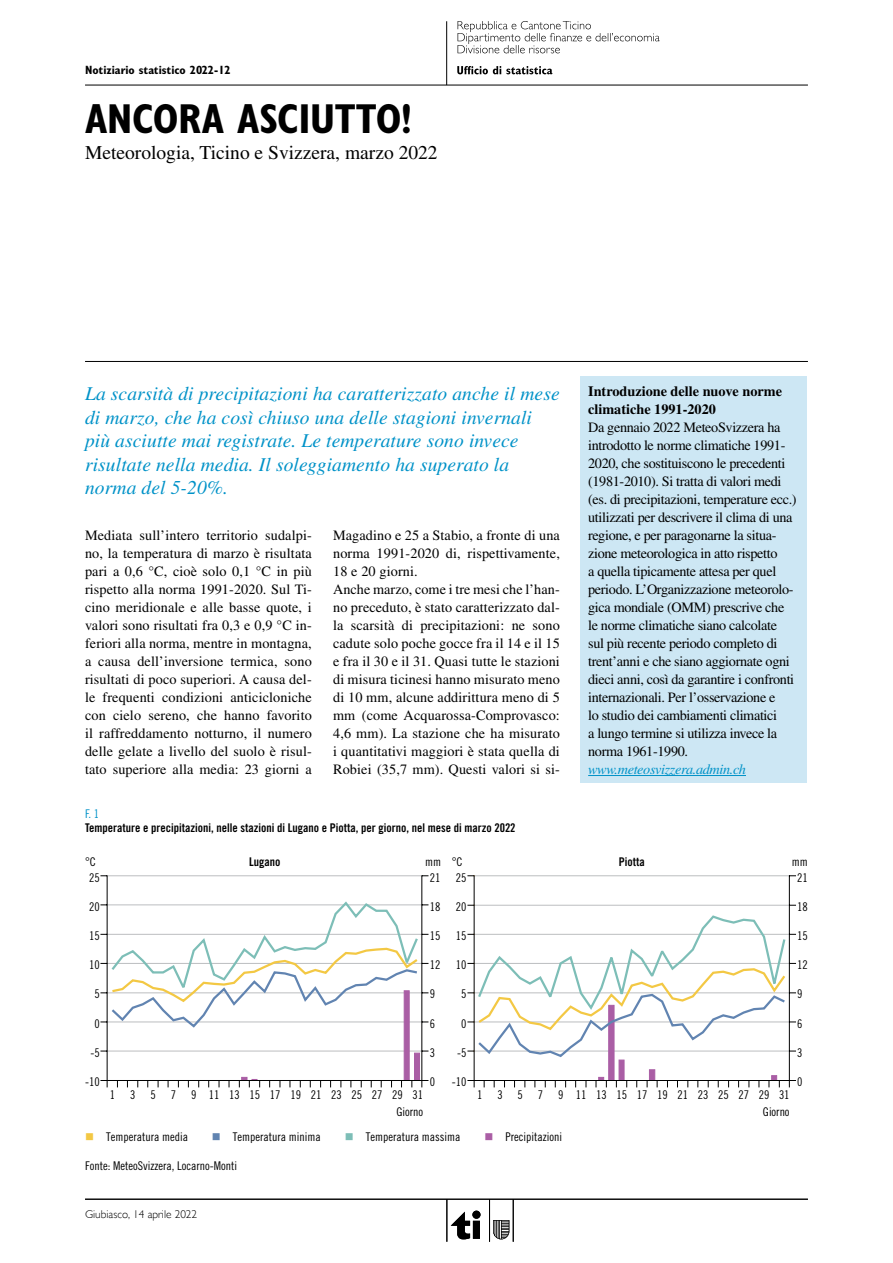
<style>
.page{position:relative;width:893px;height:1263px;background:#fff}
.page>*{position:absolute;margin:0;border:0;box-sizing:border-box;transform-origin:0 0}
.t1{font:700 condensed 42px "Gill Sans MT Std";letter-spacing:-.015em;color:#000}
.t2{font:italic 19.5px/23.4px "Times LT Std";letter-spacing:.005em;color:#0092c8}
.t3{font:19.5px "Times LT Std";color:#000}
.t4{font:14.25px/18px "Times LT Std";letter-spacing:-.025em;color:#000;text-align:justify}
.t5{font:14.25px/18px "Times LT Std";letter-spacing:.01em;color:#000}
.t6{font:700 14.25px/18px "Times LT Std";color:#000}
.t7{font:italic 14.25px "Times LT Std";letter-spacing:-.025em;color:#0092c8}
.t8{font:12px "Trade Gothic LT Std Cn 18";color:#000}
.t9{font:12px "Trade Gothic LT Std Bd Cn 20";color:#000}
.t10{font:700 condensed 12px "Gill Sans MT Std";color:#000}
.t11{font:12px "Trade Gothic LT Std Cn 18";color:#0092c8}
.t12{font:300 11.25px "Gill Sans";color:#000}
</style>
<div class="page">
<hr style="left:85px;top:361px;width:723px;height:1px;background:#000">
<hr style="left:85px;top:85px;width:723px;height:1px;background:#000">
<hr style="left:446px;top:21px;width:1px;height:64px;background:#000">
<svg style="left:457px;top:66px;width:95px;height:8px"></svg>
<svg style="left:458px;top:21px;width:202px;height:32px"></svg>
<hr style="left:85px;top:1199px;width:723px;height:1px;background:#000">
<svg style="left:493px;top:1220px;width:16px;height:19px"></svg>
<div style="left:472px;top:1210px;width:8px;height:9px;background:#000;border-radius:50%"></div>
<svg style="left:451px;top:1212px;width:19px;height:27px"></svg>
<div style="left:473px;top:1221px;width:7px;height:18px;background:#000"></div>
<hr style="left:447px;top:1199px;width:1px;height:43px;background:#000">
<hr style="left:489px;top:1199px;width:1px;height:43px;background:#000">
<hr style="left:513px;top:1199px;width:1px;height:43px;background:#000">
<hr style="left:107px;top:1051px;width:315px;height:1px;background:#bcbec0">
<hr style="left:107px;top:875px;width:315px;height:1px;background:#bcbec0">
<svg style="left:100px;top:1080px;width:8px;height:7px"></svg>
<svg style="left:422px;top:1080px;width:6px;height:7px"></svg>
<hr style="left:107px;top:875px;width:1px;height:205px;background:#000">
<hr style="left:422px;top:875px;width:1px;height:205px;background:#000">
<svg style="left:100px;top:900px;width:328px;height:129px"></svg>
<svg style="left:239px;top:1077px;width:21px;height:10px"></svg>
<div style="left:404px;top:990px;width:5px;height:91px;background:#aa5ea5"></div>
<div style="left:414px;top:1053px;width:6px;height:28px;background:#aa5ea5"></div>
<hr style="left:107px;top:1080px;width:315px;height:1px;background:#000">
<hr style="left:474px;top:875px;width:316px;height:1px;background:#bcbec0">
<hr style="left:474px;top:905px;width:316px;height:1px;background:#bcbec0">
<svg style="left:467px;top:1080px;width:8px;height:7px"></svg>
<svg style="left:789px;top:1080px;width:7px;height:7px"></svg>
<hr style="left:474px;top:875px;width:1px;height:205px;background:#000">
<hr style="left:789px;top:875px;width:1px;height:205px;background:#000">
<svg style="left:596px;top:1077px;width:11px;height:10px"></svg>
<svg style="left:608px;top:1058px;width:6px;height:22px"></svg>
<div style="left:619px;top:1060px;width:5px;height:21px;background:#aa5ea5"></div>
<div style="left:649px;top:1069px;width:6px;height:12px;background:#aa5ea5;border:1px solid #aa5ea5"></div>
<svg style="left:769px;top:1075px;width:11px;height:12px"></svg>
<svg style="left:467px;top:914px;width:329px;height:144px"></svg>
<hr style="left:474px;top:1080px;width:316px;height:1px;background:#000">
<div style="left:580px;top:377px;width:226px;height:406px;background:#cde7f4"></div>
<hr style="left:588px;top:775px;width:158px;height:1px;background:#0092c8">
<p class="t10" style="left:85px;top:63px;width:147px">Notiziario statistico 2022-12</p>
<h1 class="t1" style="left:85px;top:94px;width:329px">ANCORA ASCIUTTO!</h1>
<h2 class="t3" style="left:85px;top:141px;width:354px">Meteorologia, Ticino e Svizzera, marzo 2022</h2>
<p class="t2" style="left:85px;top:382px;width:476px">La scarsità di precipitazioni ha caratterizzato anche il mese di marzo, che ha così chiuso una delle stagioni invernali più asciutte mai registrate. Le temperature sono invece risultate nella media. Il soleggiamento ha superato la norma del 5-20%.</p>
<p class="t4" style="left:85px;top:526px;width:228px">Mediata sull’intero territorio sudalpi&shy;no, la temperatura di marzo è risultata pari a 0,6 °C, cioè solo 0,1 °C in più rispetto alla norma 1991-2020. Sul Ti&shy;cino meridionale e alle basse quote, i valori sono risultati fra 0,3 e 0,9 °C in&shy;feriori alla norma, mentre in montagna, a causa dell’inversione termica, sono risultati di poco superiori. A causa del&shy;le frequenti condizioni anticicloniche con cielo sereno, che hanno favorito il raffreddamento notturno, il numero delle gelate a livello del suolo è risul&shy;tato superiore alla media: 23 giorni a</p>
<p class="t5" style="left:333px;top:526px;width:228px">Magadino e 25 a Stabio, a fronte di una norma 1991-2020 di, rispettivamente, 18 e 20 giorni.<br>Anche marzo, come i tre mesi che l’han&shy;no preceduto, è stato caratterizzato dal&shy;la scarsità di precipitazioni: ne sono cadute solo poche gocce fra il 14 e il 15 e fra il 30 e il 31. Quasi tutte le stazioni di misura ticinesi hanno misurato meno di 10 mm, alcune addirittura meno di 5 mm (come Acquarossa-Comprovasco:<br>4,6 mm). La stazione che ha misurato i quantitativi maggiori è stata quella di Robiei (35,7 mm). Questi valori si si-</p>
<p class="t11" style="left:85px;top:806px;width:15px">F. 1</p>
<p class="t9" style="left:85px;top:821px;width:432px">Temperature e precipitazioni, nelle stazioni di Lugano e Piotta, per giorno, nel mese di marzo 2022</p>
<p class="t6" style="left:588px;top:382px;width:195px">Introduzione delle nuove norme climatiche 1991-2020</p>
<p class="t4" style="left:588px;top:418px;width:210px;text-align:left">Da gennaio 2022 MeteoSvizzera ha introdotto le norme climatiche 1991- 2020, che sostituiscono le precedenti (1981-2010). Si tratta di valori medi (es. di precipitazioni, temperature ecc.) utilizzati per descrivere il clima di una regione, e per paragonarne la situa&shy;zione meteorologica in atto rispetto<br>a quella tipicamente attesa per quel periodo. L’Organizzazione meteorolo&shy;gica mondiale (OMM) prescrive che le norme climatiche siano calcolate<br>sul più recente periodo completo di trent’anni e che siano aggiornate ogni dieci anni, così da garantire i confronti internazionali. Per l’osservazione e<br>lo studio dei cambiamenti climatici<br>a lungo termine si utilizza invece la norma 1961-1990.</p>
<p class="t7" style="left:588px;top:761px;width:159px">www.meteosvizzera.admin.ch</p>
<p class="t8" style="left:85px;top:855px;width:12px">°C</p>
<p class="t9" style="left:249px;top:855px;width:33px">Lugano</p>
<p class="t8" style="left:425px;top:855px;width:18px">mm</p>
<p class="t8" style="left:452px;top:855px;width:12px">°C</p>
<p class="t8" style="left:792px;top:855px;width:18px">mm</p>
<p class="t9" style="left:619px;top:855px;width:27px">Piotta</p>
<p class="t8" style="left:89px;top:870px;width:12px">25</p>
<p class="t8" style="left:430px;top:870px;width:12px">21</p>
<p class="t8" style="left:456px;top:870px;width:12px">25</p>
<p class="t8" style="left:797px;top:870px;width:12px">21</p>
<p class="t8" style="left:89px;top:899px;width:12px">20</p>
<p class="t8" style="left:430px;top:899px;width:12px">18</p>
<p class="t8" style="left:456px;top:899px;width:12px">20</p>
<p class="t8" style="left:797px;top:899px;width:12px">18</p>
<p class="t8" style="left:89px;top:929px;width:12px">15</p>
<p class="t8" style="left:430px;top:929px;width:12px">15</p>
<p class="t8" style="left:456px;top:929px;width:12px">15</p>
<p class="t8" style="left:797px;top:929px;width:12px">15</p>
<p class="t8" style="left:89px;top:958px;width:12px">10</p>
<p class="t8" style="left:430px;top:958px;width:12px">12</p>
<p class="t8" style="left:456px;top:958px;width:12px">10</p>
<p class="t8" style="left:797px;top:958px;width:12px">12</p>
<p class="t8" style="left:94px;top:987px;width:7px">5</p>
<p class="t8" style="left:430px;top:987px;width:7px">9</p>
<p class="t8" style="left:461px;top:987px;width:7px">5</p>
<p class="t8" style="left:797px;top:987px;width:7px">9</p>
<p class="t8" style="left:94px;top:1016px;width:7px">0</p>
<p class="t8" style="left:430px;top:1016px;width:7px">6</p>
<p class="t8" style="left:461px;top:1016px;width:7px">0</p>
<p class="t8" style="left:797px;top:1016px;width:7px">6</p>
<p class="t8" style="left:90px;top:1045px;width:11px">-5</p>
<p class="t8" style="left:430px;top:1045px;width:7px">3</p>
<p class="t8" style="left:457px;top:1045px;width:11px">-5</p>
<p class="t8" style="left:797px;top:1045px;width:7px">3</p>
<p class="t8" style="left:85px;top:1074px;width:16px">-10</p>
<p class="t8" style="left:430px;top:1074px;width:7px">0</p>
<p class="t8" style="left:452px;top:1074px;width:16px">-10</p>
<p class="t8" style="left:797px;top:1074px;width:7px">0</p>
<p class="t8" style="left:110px;top:1088px;width:7px">1</p>
<p class="t8" style="left:130px;top:1088px;width:7px">3</p>
<p class="t8" style="left:151px;top:1088px;width:7px">5</p>
<p class="t8" style="left:171px;top:1088px;width:7px">7</p>
<p class="t8" style="left:191px;top:1088px;width:233px">9 11 13 15 17 19 21 23 25 27 29 31</p>
<p class="t8" style="left:477px;top:1088px;width:88px">13579</p>
<p class="t8" style="left:779px;top:1088px;width:7px">3</p>
<p class="t8" style="left:576px;top:1088px;width:215px">11 13 15 17 19 21 23 25 27 29 1</p>
<p class="t8" style="left:396px;top:1104px;width:28px">Giorno</p>
<p class="t8" style="left:763px;top:1104px;width:28px">Giorno</p>
<p class="t8" style="left:106px;top:1130px;width:83px">Temperatura media</p>
<p class="t8" style="left:233px;top:1130px;width:89px">Temperatura minima</p>
<p class="t8" style="left:366px;top:1130px;width:96px">Temperatura massima</p>
<p class="t8" style="left:505px;top:1130px;width:58px">Precipitazioni</p>
<p class="t8" style="left:85px;top:1159px;width:153px">Fonte: MeteoSvizzera, Locarno-Monti</p>
<p class="t12" style="left:85px;top:1207px;width:114px">Giubiasco, 14 aprile 2022</p>
</div>
